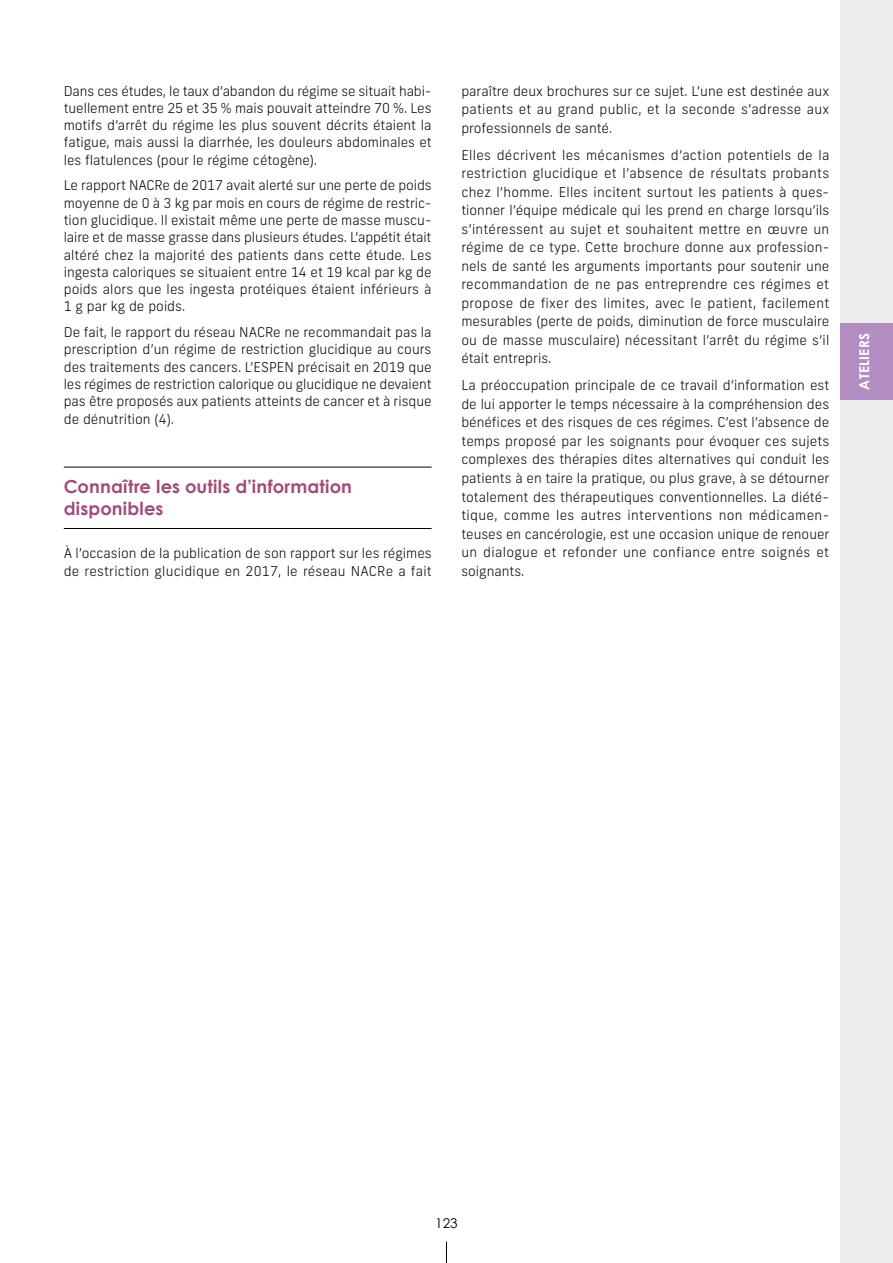
<style>
.page{position:relative;width:893px;height:1263px;background:#fff}
.page>*{position:absolute;margin:0;border:0;box-sizing:border-box;transform-origin:0 0}
.t1{font:700 18px/22.5px "Century Gothic";letter-spacing:.01em;color:#9f4d7a}
.t2{font:300 13.5px/18.5px "New Frank";color:#000;text-align:justify}
.t3{font:700 13.5px "Century Gothic";letter-spacing:.02em;color:#fff}
.t4{font:13.5px "Century Gothic";color:#000}
</style>
<div class="page">
<svg style="left:446px;top:1242px;width:1px;height:21px"></svg>
<div style="left:840px;top:0;width:53px;height:1263px;background:#ededed"></div>
<div style="left:840px;top:323px;width:53px;height:77px;background:#b28dc1"></div>
<hr style="left:64px;top:467px;width:368px;height:1px;background:#000">
<hr style="left:64px;top:528px;width:368px;height:1px;background:#000">
<p class="t2" style="left:64px;top:82px;width:369px;line-height:17.2px">Dans ces études, le taux d’abandon du régime se situait habi&shy;tuellement entre 25 et 35 % mais pouvait atteindre 70 %. Les motifs d’arrêt du régime les plus souvent décrits étaient la fatigue, mais aussi la diarrhée, les douleurs abdominales et les flatulences (pour le régime cétogène).</p>
<p class="t2" style="left:64px;top:177px;width:369px;line-height:17.2px">Le rapport NACRe de 2017 avait alerté sur une perte de poids moyenne de 0 à 3 kg par mois en cours de régime de restric&shy;tion glucidique. Il existait même une perte de masse muscu&shy;laire et de masse grasse dans plusieurs études. L’appétit était altéré chez la majorité des patients dans cette étude. Les ingesta caloriques se situaient entre 14 et 19 kcal par kg de poids alors que les ingesta protéiques étaient inférieurs à 1 g par kg de poids.</p>
<p class="t2" style="left:64px;top:324px;width:369px;line-height:17.2px">De fait, le rapport du réseau NACRe ne recommandait pas la prescription d’un régime de restriction glucidique au cours des traitements des cancers. L’ESPEN précisait en 2019 que les régimes de restriction calorique ou glucidique ne devaient pas être proposés aux patients atteints de cancer et à risque de dénutrition (4).</p>
<h1 class="t1" style="left:64px;top:474px;width:290px">Connaître les outils d’information disponibles</h1>
<p class="t2" style="left:64px;top:545px;width:369px;line-height:17.2px">À l’occasion de la publication de son rapport sur les régimes de restriction glucidique en 2017, le réseau NACRe a fait</p>
<p class="t2" style="left:461px;top:81px;width:370px">paraître deux brochures sur ce sujet. L’une est destinée aux patients et au grand public, et la seconde s’adresse aux professionnels de santé.</p>
<p class="t2" style="left:461px;top:146px;width:370px">Elles décrivent les mécanismes d’action potentiels de la restriction glucidique et l’absence de résultats probants chez l’homme. Elles incitent surtout les patients à ques&shy;tionner l’équipe médicale qui les prend en charge lorsqu’ils s’intéressent au sujet et souhaitent mettre en œuvre un régime de ce type. Cette brochure donne aux profession&shy;nels de santé les arguments importants pour soutenir une recommandation de ne pas entreprendre ces régimes et propose de fixer des limites, avec le patient, facilement mesurables (perte de poids, diminution de force musculaire ou de masse musculaire) nécessitant l’arrêt du régime s’il était entrepris.</p>
<p class="t2" style="left:461px;top:376px;width:370px">La préoccupation principale de ce travail d’information est de lui apporter le temps nécessaire à la compréhension des bénéfices et des risques de ces régimes. C’est l’absence de temps proposé par les soignants pour évoquer ces sujets complexes des thérapies dites alternatives qui conduit les patients à en taire la pratique, ou plus grave, à se détourner totalement des thérapeutiques conventionnelles. La diété&shy;tique, comme les autres interventions non médicamen&shy;teuses en cancérologie, est une occasion unique de renouer un dialogue et refonder une confiance entre soignés et soignants.</p>
<p class="t3" style="left:854px;top:389px;width:58px;rotate:-90deg">ATELIERS</p>
<p class="t4" style="left:435px;top:1214px;width:24px">123</p>
</div>
